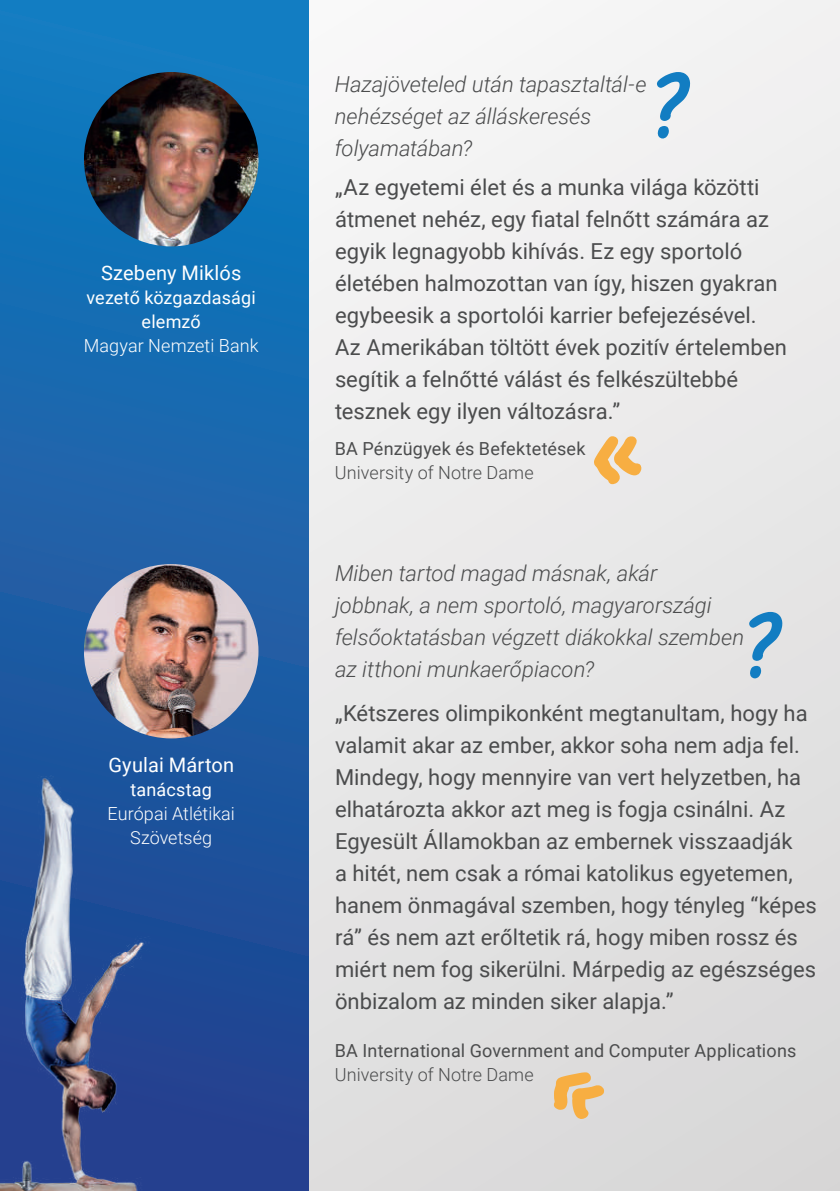
<style>
.page{position:relative;width:840px;height:1191px;background:#fff}
.page>*{position:absolute;margin:0;border:0;box-sizing:border-box;transform-origin:0 0}
.t1{font:22px/32px "Roboto";color:#4b4c4d}
.t2{font:italic 300 22px/32px "Roboto";letter-spacing:-.005em;color:#4b4c4d}
.t3{font:20px "Roboto";letter-spacing:.005em;color:#fff}
.t4{font:18px "Roboto";letter-spacing:.01em;color:#4b4c4d}
.t5{font:300 18px "Roboto";letter-spacing:.005em;color:#4b4c4d}
.t6{font:300 18px/24px "Roboto";letter-spacing:.005em;color:#fff;text-align:center}
.t7{font:18px/24px "Roboto";letter-spacing:.01em;color:#fff;text-align:center}
</style>
<div class="page">
<div style="left:0;top:0;width:839px;height:1191px;background:linear-gradient(to bottom,#f5f5f6,#d9d9d9)"></div>
<div style="left:0;top:0;width:308px;height:1191px;background:linear-gradient(to bottom,#107fc2,#253e8c)"></div>
<svg style="left:593px;top:431px;width:48px;height:57px;background:#f0ce9e"></svg>
<svg style="left:539px;top:1062px;width:74px;height:62px;background:#e3cfb2"></svg>
<svg style="left:737px;top:611px;width:47px;height:68px;background:#adc8da"></svg>
<svg style="left:644px;top:71px;width:48px;height:68px"></svg>
<img style="left:84px;top:72px;width:174px;height:174px;border-radius:87px">
<img style="left:84px;top:564px;width:174px;height:174px;border-radius:87px">
<img style="left:0;top:735px;width:210px;height:456px">
<p class="t3" style="left:101px;top:259px;width:142px">Szebeny Miklós</p>
<p class="t7" style="left:87px;top:285px;width:171px">vezető közgazdasági elemző</p>
<p class="t6" style="left:84px;top:333px;width:176px">Magyar Nemzeti Bank</p>
<p class="t3" style="left:108px;top:751px;width:127px">Gyulai Márton</p>
<p class="t7" style="left:130px;top:777px;width:83px">tanácstag</p>
<p class="t6" style="left:107px;top:801px;width:129px">Európai Atlétikai<br>Szövetség</p>
<p class="t2" style="left:334px;top:67px;width:313px">Hazajöveteled után tapasztaltál-e nehézséget az álláskeresés folyamatában?</p>
<p class="t1" style="left:335px;top:170px;width:453px">„Az egyetemi élet és a munka világa közötti átmenet nehéz, egy fiatal felnőtt számára az egyik legnagyobb kihívás. Ez egy sportoló életében halmozottan van így, hiszen gyakran egybeesik a sportolói karrier befejezésével.<br>Az Amerikában töltött évek pozitív értelemben segítik a felnőtté válást és felkészültebbé tesznek egy ilyen változásra.”</p>
<p class="t4" style="left:334px;top:436px;width:252px">BA Pénzügyek és Befektetések</p>
<p class="t5" style="left:334px;top:460px;width:200px">University of Notre Dame</p>
<p class="t2" style="left:335px;top:556px;width:410px">Miben tartod magad másnak, akár<br>jobbnak, a nem sportoló, magyarországi felsőoktatásban végzett diákokkal szemben az itthoni munkaerőpiacon?</p>
<p class="t1" style="left:335px;top:696px;width:483px">„Kétszeres olimpikonként megtanultam, hogy ha valamit akar az ember, akkor soha nem adja fel.<br>Mindegy, hogy mennyire van vert helyzetben, ha elhatározta akkor azt meg is fogja csinálni. Az Egyesült Államokban az embernek visszaadják<br>a hitét, nem csak a római katolikus egyetemen, hanem önmagával szemben, hogy tényleg “képes rá” és nem azt erőltetik rá, hogy miben rossz és miért nem fog sikerülni. Márpedig az egészséges önbizalom az minden siker alapja.”</p>
<p class="t4" style="left:334px;top:1037px;width:463px">BA International Government and Computer Applications</p>
<p class="t5" style="left:334px;top:1061px;width:200px">University of Notre Dame</p>
</div>
